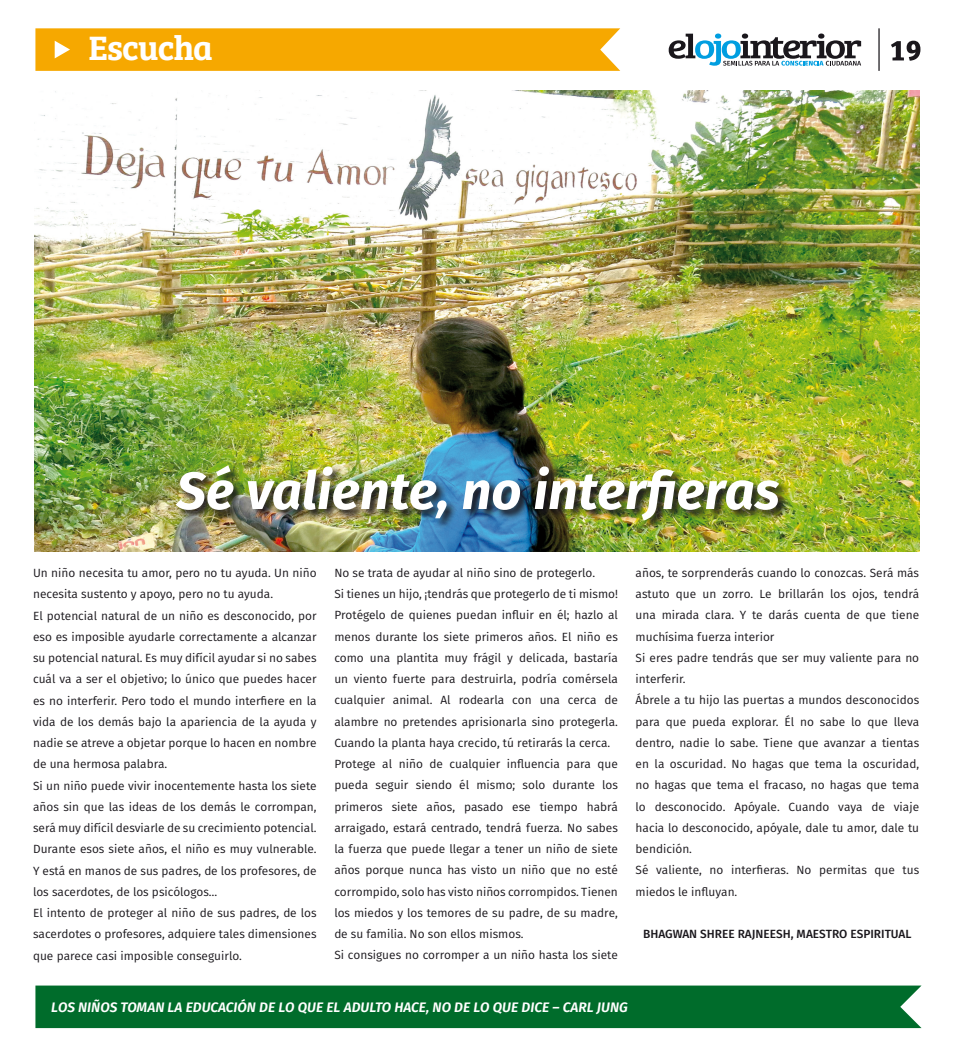
<style>
.page{position:relative;width:957px;height:1049px;background:#fff}
.page>*{position:absolute;margin:0;border:0;box-sizing:border-box;transform-origin:0 0}
.t1{font:italic 700 52.5px "Fira Sans";color:#fff}
.t2{font:600 35px "Bree Serif";letter-spacing:-.025em;color:#fff}
.t3{font:italic 600 13.75px "Fira Sans";color:#fff}
.t4{font:11.88px/21.2px "Fira Sans";color:#1a171c}
.t5{font:500 11.88px "Fira Sans";color:#1a171c}
</style>
<div class="page">
<svg style="left:668px;top:34px;width:193px;height:32px"></svg>
<hr style="left:878px;top:28px;width:1px;height:43px;background:#1a171c">
<div style="left:35px;top:985px;width:886px;height:43px;background:#006c2b"></div>
<svg style="left:35px;top:28px;width:585px;height:43px;background:#f6aa08"></svg>
<img style="left:34px;top:90px;width:885px;height:462px">
<img style="left:175px;top:464px;width:615px;height:68px">
<svg style="left:891px;top:41px;width:29px;height:20px"></svg>
<h2 class="t2" style="left:89px;top:22px;width:126px">Escucha</h2>
<h1 class="t1" style="left:176px;top:454px;width:604px">Sé valiente, no interfieras</h1>
<p class="t4" style="left:33px;top:562px;width:285px">Un niño necesita tu amor, pero no tu ayuda. Un niño necesita sustento y apoyo, pero no tu ayuda.<br>El potencial natural de un niño es desconocido, por eso es imposible ayudarle correctamente a alcanzar su potencial natural. Es muy difícil ayudar si no sabes cuál va a ser el objetivo; lo único que puedes hacer es no interferir. Pero todo el mundo interfiere en la vida de los demás bajo la apariencia de la ayuda y nadie se atreve a objetar porque lo hacen en nombre de una hermosa palabra.<br>Si un niño puede vivir inocentemente hasta los siete años sin que las ideas de los demás le corrompan, será muy difícil desviarle de su crecimiento potencial.<br>Durante esos siete años, el niño es muy vulnerable.<br>Y está en manos de sus padres, de los profesores, de los sacerdotes, de los psicólogos…<br>El intento de proteger al niño de sus padres, de los sacerdotes o profesores, adquiere tales dimensiones que parece casi imposible conseguirlo.</p>
<p class="t4" style="left:334px;top:562px;width:285px">No se trata de ayudar al niño sino de protegerlo.<br>Si tienes un hijo, ¡tendrás que protegerlo de ti mismo!<br>Protégelo de quienes puedan influir en él; hazlo al menos durante los siete primeros años. El niño es como una plantita muy frágil y delicada, bastaría un viento fuerte para destruirla, podría comérsela cualquier animal. Al rodearla con una cerca de alambre no pretendes aprisionarla sino protegerla.<br>Cuando la planta haya crecido, tú retirarás la cerca.<br>Protege al niño de cualquier influencia para que pueda seguir siendo él mismo; solo durante los primeros siete años, pasado ese tiempo habrá arraigado, estará centrado, tendrá fuerza. No sabes la fuerza que puede llegar a tener un niño de siete años porque nunca has visto un niño que no esté corrompido, solo has visto niños corrompidos. Tienen los miedos y los temores de su padre, de su madre, de su familia. No son ellos mismos.<br>Si consigues no corromper a un niño hasta los siete</p>
<p class="t4" style="left:635px;top:562px;width:285px">años, te sorprenderás cuando lo conozcas. Será más astuto que un zorro. Le brillarán los ojos, tendrá una mirada clara. Y te darás cuenta de que tiene muchísima fuerza interior<br>Si eres padre tendrás que ser muy valiente para no interferir.<br>Ábrele a tu hijo las puertas a mundos desconocidos para que pueda explorar. Él no sabe lo que lleva dentro, nadie lo sabe. Tiene que avanzar a tientas en la oscuridad. No hagas que tema la oscuridad, no hagas que tema el fracaso, no hagas que tema lo desconocido. Apóyale. Cuando vaya de viaje hacia lo desconocido, apóyale, dale tu amor, dale tu bendición.<br>Sé valiente, no interfi eras. No permitas que tus miedos le influyan.</p>
<p class="t5" style="left:643px;top:925px;width:270px">BHAGWAN SHREE RAJNEESH, MAESTRO ESPIRITUAL</p>
<p class="t3" style="left:51px;top:998px;width:578px">LOS NIÑOS TOMAN LA EDUCACIÓN DE LO QUE EL ADULTO HACE, NO DE LO QUE DICE – CARL JUNG</p>
</div>
